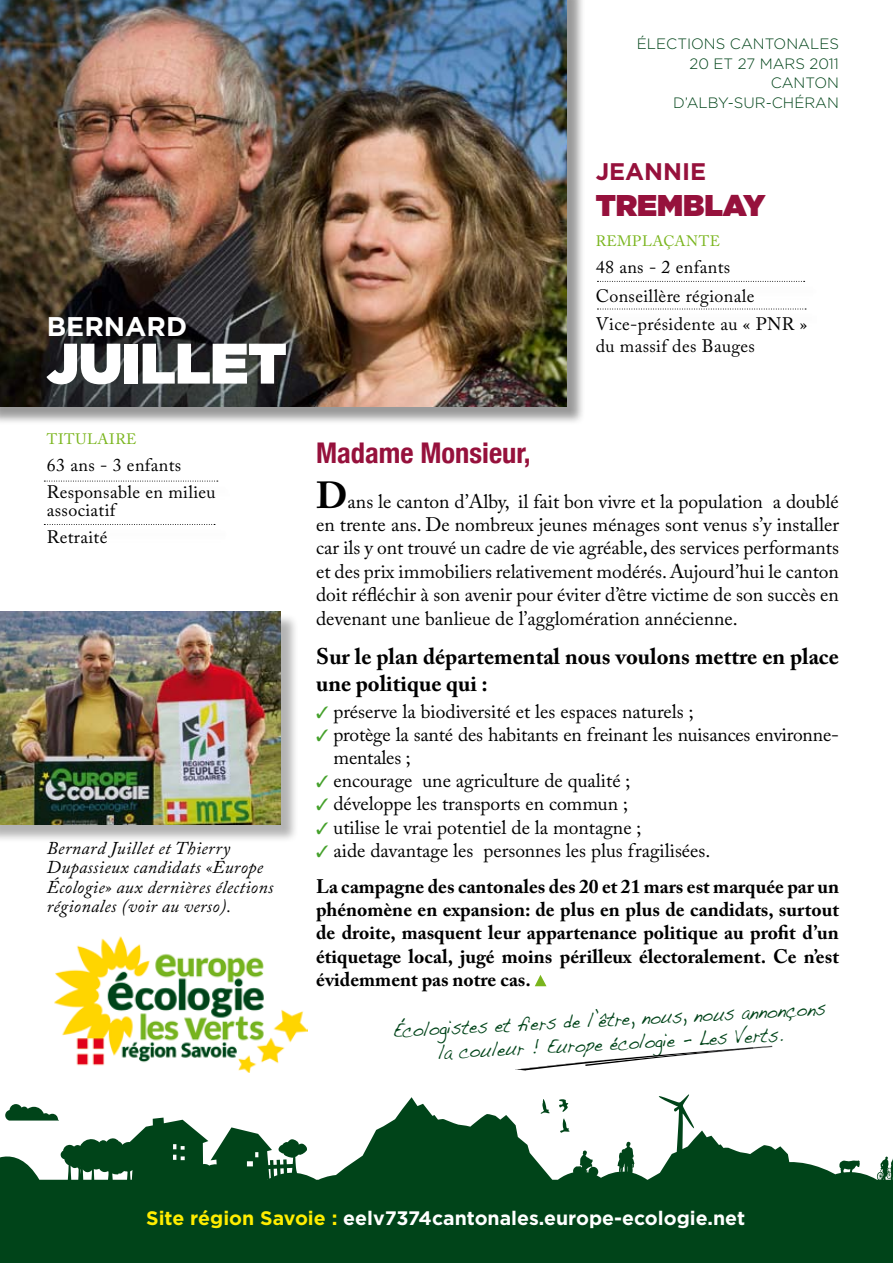
<style>
.page{position:relative;width:893px;height:1263px;background:#fff}
.page>*{position:absolute;margin:0;border:0;box-sizing:border-box;transform-origin:0 0}
.t1{font:900 57px "Gotham";color:#fff}
.t2{font:900 30px "Gotham";color:#96113c}
.t3{font:700 condensed 28.5px "Helvetica Neue";color:#96113c}
.t4{font:700 27px "Gotham";color:#fff}
.t5{font:700 24px "Gotham";color:#96113c}
.t6{font:700 22.5px/27px "Adobe Caslon Pro";color:#000}
.t7{font:20.4px/24px "Handwriting Dakota";color:#004419;text-align:center;scale:.82 1}
.t8{font:19.5px/23.4px "Adobe Caslon Pro";color:#000;text-align:justify}
.t9{font:700 19.5px/23.4px "Adobe Caslon Pro";color:#000}
.t10{font:700 19.5px "Gotham";color:#fff}
.t11{font:18px/28.5px "Adobe Caslon Pro";letter-spacing:.02em;color:#000}
.t12{font:italic 18px/19.5px "Adobe Caslon Pro";letter-spacing:.02em;color:#000}
.t13{font:300 15px/19.5px "Gotham";color:#004419;text-align:right}
.t14{font:15px "Adobe Caslon Pro";letter-spacing:.035em;color:#7ab51d}
.s1{font-weight:700;font-size:37.5px}
.s2{color:#45a12b}
.s3{font-weight:400}
.s4{color:#ffed00}
</style>
<div class="page">
<svg style="left:0;top:1094px;width:893px;height:102px"></svg>
<div style="left:0;top:1196px;width:893px;height:67px;background:#004419"></div>
<svg style="left:535px;top:975px;width:11px;height:11px"></svg>
<img style="left:54px;top:937px;width:254px;height:136px">
<svg style="left:597px;top:281px;width:208px;height:1px"></svg>
<svg style="left:597px;top:309px;width:209px;height:1px"></svg>
<div style="left:0;top:613px;width:299px;height:231px;background:#000;opacity:.3"></div>
<img style="left:0;top:611px;width:280px;height:214px">
<svg style="left:515px;top:1045px;width:258px;height:26px"></svg>
<div style="left:0;top:0;width:585px;height:425px;background:#000;opacity:.4"></div>
<img style="left:0;top:0;width:567px;height:407px">
<svg style="left:44px;top:481px;width:174px;height:1px"></svg>
<svg style="left:44px;top:524px;width:171px;height:1px"></svg>
<h3 class="t4" style="left:47px;top:310px;width:142px">BERNARD</h3>
<h1 class="t1" style="left:47px;top:330px;width:241px">JUILLET</h1>
<p class="t14" style="left:47px;top:430px;width:91px">TITULAIRE</p>
<p class="t11" style="left:47px;top:451px;width:170px;line-height:27px">63 ans - 3 enfants<br>Responsable en milieu</p>
<p class="t11" style="left:47px;top:496px;width:70px;line-height:27px">associatif<br>Retraité</p>
<p class="t12" style="left:47px;top:838px;width:228px">Bernard Juillet et Thierry<br>Dupassieux candidats «Europe<br>Écologie» aux dernières élections régionales (voir au verso).</p>
<p class="t13" style="left:637px;top:34px;width:204px">ÉLECTIONS CANTONALES<br>20 ET 27 MARS 2011<br>CANTON<br>D’ALBY-SUR-CHÉRAN</p>
<p class="t5" style="left:596px;top:158px;width:112px">JEANNIE</p>
<h2 class="t2" style="left:596px;top:188px;width:171px">TREMBLAY</h2>
<p class="t14" style="left:596px;top:232px;width:126px">REMPLAçANTE</p>
<p class="t11" style="left:596px;top:253px;width:213px">48 ans - 2 enfants<br>Conseillère régionale<br>Vice-présidente au « PNR »</p>
<p class="t11" style="left:596px;top:331px;width:161px">du massif des Bauges</p>
<h3 class="t3" style="left:316px;top:435px;width:216px">Madame Monsieur,</h3>
<p class="t8" style="left:316px;top:489px;width:524px"><span class="s1">D</span>ans le canton d’Alby, il fait bon vivre et la population a doublé en trente ans. De nombreux jeunes ménages sont venus s’y installer car ils y ont trouvé un cadre de vie agréable, des services performants et des prix immobiliers relativement modérés. Aujourd’hui le canton doit réfléchir à son avenir pour éviter d’être victime de son succès en devenant une banlieue de l’agglomération annécienne.</p>
<p class="t6" style="left:316px;top:642px;width:524px">Sur le plan départemental nous voulons mettre en place une politique qui :</p>
<p class="t8" style="left:316px;top:699px;width:379px"><span class="s2">✓</span> préserve la biodiversité et les espaces naturels ;</p>
<p class="t8" style="left:333px;top:723px;width:507px;line-height:22.5px;text-indent:-17px"><span class="s2">✓</span> protège la santé des habitants en freinant les nuisances environne&shy;mentales ;</p>
<p class="t8" style="left:316px;top:768px;width:316px"><span class="s2">✓</span> encourage une agriculture de qualité ;</p>
<p class="t8" style="left:316px;top:792px;width:313px"><span class="s2">✓</span> développe les transports en commun ;</p>
<p class="t8" style="left:316px;top:815px;width:327px"><span class="s2">✓</span> utilise le vrai potentiel de la montagne ;</p>
<p class="t9" style="left:316px;top:833px;width:524px;line-height:35.4px"><span class="s2">✓</span> <span class="s3">aide davantage les personnes les plus fragilisées.<br></span>La campagne des cantonales des 20 et 21 mars est marquée par un</p>
<p class="t9" style="left:316px;top:897px;width:524px;text-align:justify">phénomène en expansion: de plus en plus de candidats, surtout de droite, masquent leur appartenance politique au profit d’un étiquetage local, jugé moins périlleux électoralement. Ce n’est évidemment pas notre cas.</p>
<p class="t7" style="left:392px;top:1018px;width:530px;rotate:-3deg">Écologistes et fi ers de l’être, nous, nous annonçons la couleur ! Europe écologie - Les Verts.</p>
<p class="t10" style="left:146px;top:1207px;width:601px"><span class="s4">Site région Savoie :</span> eelv7374cantonales.europe-ecologie.net</p>
</div>
